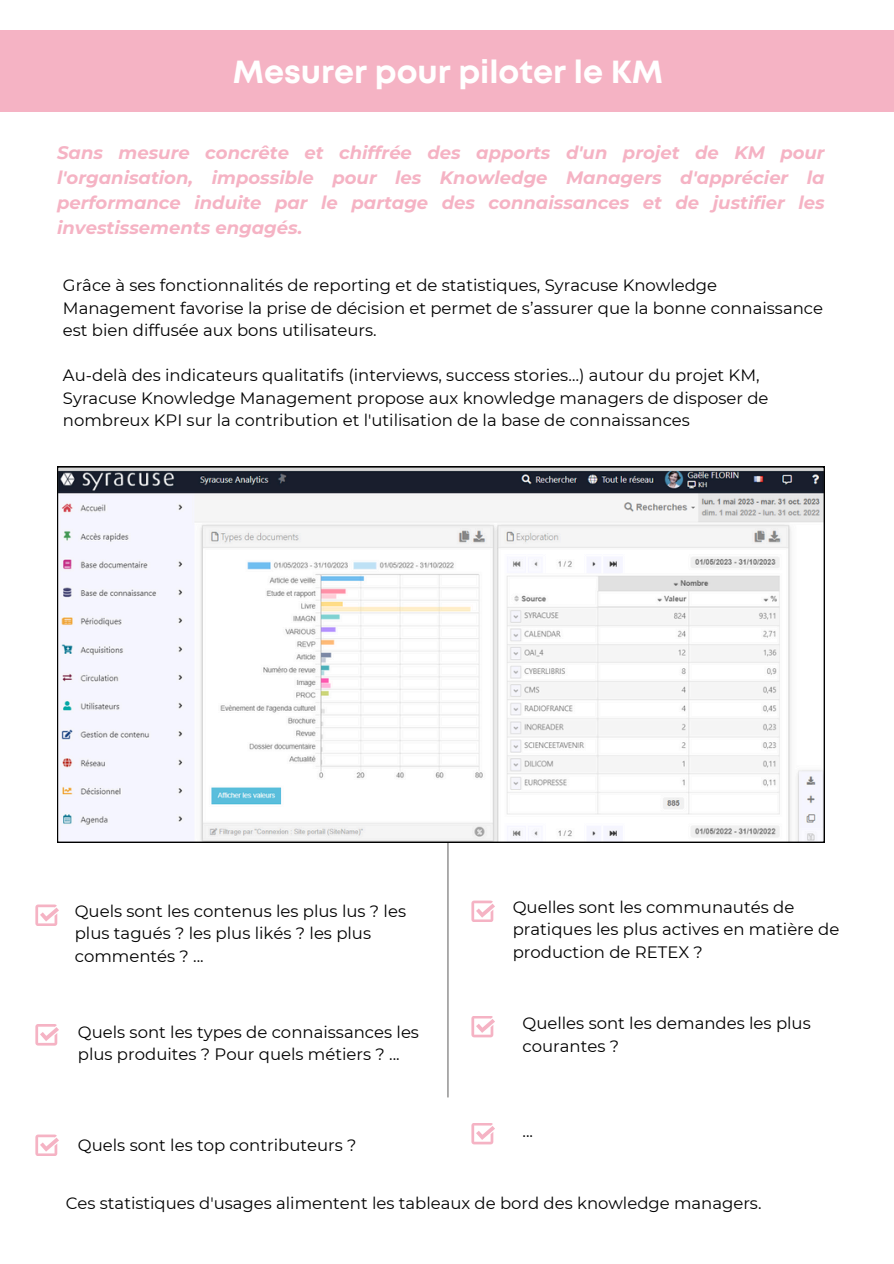
<style>
.page{position:relative;width:894px;height:1264px;background:#fff}
.page>*{position:absolute;margin:0;border:0;box-sizing:border-box;transform-origin:0 0}
.t1{font:700 31.95px "Mont";color:#fff}
.t2{font:italic 700 18px/24.8px "Montserrat";color:#f5b3c4;text-align:justify}
.t3{font:16.5px/22.5px "Montserrat";color:#000}
</style>
<div class="page">
<svg style="left:35px;top:1024px;width:24px;height:21px"></svg>
<div style="left:0;top:30px;width:893px;height:81px;background:#f5b3c4"></div>
<svg style="left:57px;top:466px;width:767px;height:376px"></svg>
<hr style="left:447px;top:842px;width:1px;height:255px;background:#030202">
<svg style="left:35px;top:1134px;width:24px;height:22px"></svg>
<svg style="left:35px;top:904px;width:24px;height:22px"></svg>
<svg style="left:471px;top:900px;width:24px;height:22px"></svg>
<svg style="left:471px;top:1016px;width:24px;height:21px"></svg>
<svg style="left:471px;top:1123px;width:24px;height:21px"></svg>
<p class="t1" style="left:233px;top:60px;width:431px">Mesurer pour piloter le KM</p>
<p class="t2" style="left:57px;top:141px;width:769px">Sans mesure concrête et chiffrée des apports d'un projet de KM pour l'organisation, impossible pour les Knowledge Managers d'apprécier la performance induite par le partage des connaissances et de justifier les investissements engagés.</p>
<h2 class="t3" style="left:63px;top:274px;width:761px">Grâce à ses fonctionnalités de reporting et de statistiques, Syracuse Knowledge<br>Management favorise la prise de décision et permet de s’assurer que la bonne connaissance est bien diffusée aux bons utilisateurs.</h2>
<p class="t3" style="left:63px;top:364px;width:706px">Au-delà des indicateurs qualitatifs (interviews, success stories…) autour du projet KM,<br>Syracuse Knowledge Management propose aux knowledge managers de disposer de nombreux KPI sur la contribution et l'utilisation de la base de connaissances</p>
<p class="t3" style="left:75px;top:899px;width:333px">Quels sont les contenus les plus lus ? les plus tagués ? les plus likés ? les plus commentés ? ...</p>
<p class="t3" style="left:78px;top:1020px;width:342px">Quels sont les types de connaissances les plus produites ? Pour quels métiers ? ...</p>
<p class="t3" style="left:78px;top:1134px;width:280px">Quels sont les top contributeurs ?</p>
<p class="t3" style="left:512px;top:895px;width:328px">Quelles sont les communautés de pratiques les plus actives en matière de production de RETEX ?</p>
<p class="t3" style="left:522px;top:1012px;width:290px">Quelles sont les demandes les plus courantes ?</p>
<p class="t3" style="left:522px;top:1119px;width:12px">...</p>
<p class="t3" style="left:66px;top:1191px;width:697px">Ces statistiques d'usages alimentent les tableaux de bord des knowledge managers.</p>
</div>
